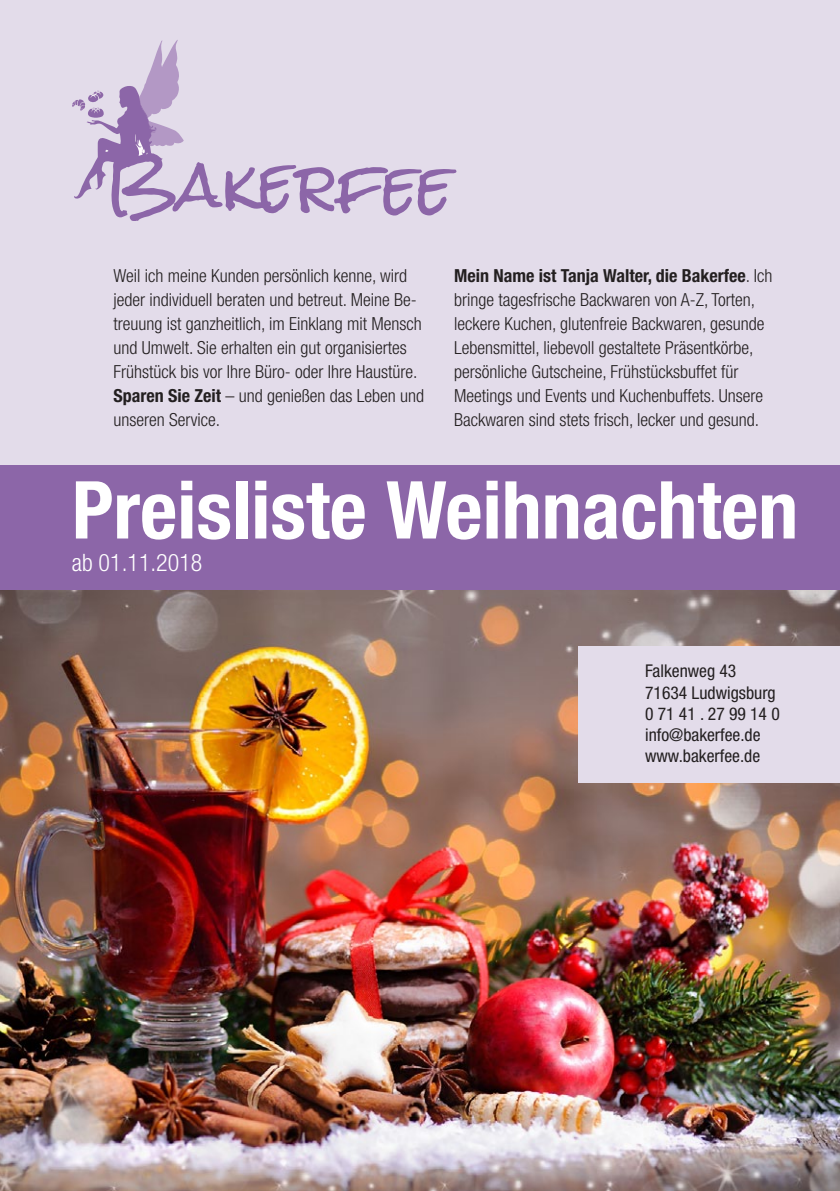
<style>
.page{position:relative;width:840px;height:1191px;background:#fff}
.page>*{position:absolute;margin:0;border:0;box-sizing:border-box;transform-origin:0 0}
.t1{font:700 condensed 80px "Helvetica Neue";color:#fff}
.t2{font:300 condensed 24px "Helvetica Neue";color:#fff}
.t3{font:300 condensed 18px/24px "Helvetica Neue";color:#231f20}
.t4{font:condensed 17.6px/21.2px "Helvetica Neue";color:#231f20}
.s1{font-weight:700}
</style>
<div class="page">
<div style="left:0;top:0;width:839px;height:480px;background:#e3dcea"></div>
<svg style="left:72px;top:40px;width:384px;height:181px"></svg>
<img style="left:0;top:590px;width:839px;height:601px">
<div style="left:0;top:465px;width:839px;height:125px;background:#8c66a8"></div>
<div style="left:578px;top:646px;width:261px;height:136px;background:#e3dcea"></div>
<p class="t3" style="left:113px;top:264px;width:310px">Weil ich meine Kunden persönlich kenne, wird jeder individuell beraten und betreut. Meine Be&shy;treuung ist ganzheitlich, im Einklang mit Mensch und Umwelt. Sie erhalten ein gut organisiertes Frühstück bis vor Ihre Büro- oder Ihre Haustüre.</p>
<p class="t3" style="left:113px;top:384px;width:312px"><span class="s1">Sparen Sie Zeit</span> – und genießen das Leben und unseren Service.</p>
<p class="t3" style="left:454px;top:263px;width:320px"><span class="s1">Mein Name ist Tanja Walter, die Bakerfee</span>. Ich bringe tagesfrische Backwaren von A-Z, Torten, leckere Kuchen, glutenfreie Backwaren, gesunde Lebensmittel, liebevoll gestaltete Präsentkörbe, persönliche Gutscheine, Frühstücksbuffet für Meetings und Events und Kuchenbuffets. Unsere Backwaren sind stets frisch, lecker und gesund.</p>
<p class="t1" style="left:72px;top:461px;width:727px">Preisliste Weihnachten</p>
<p class="t2" style="left:72px;top:549px;width:132px">ab 01.11.2018</p>
<p class="t4" style="left:644px;top:660px;width:132px">Falkenweg 43<br>71634 Ludwigsburg</p>
<p class="t4" style="left:644px;top:702px;width:136px">0 71 41 . 27 99 14 0</p>
<p class="t4" style="left:644px;top:724px;width:117px">info@bakerfee.de</p>
<p class="t4" style="left:644px;top:745px;width:116px">www.bakerfee.de</p>
</div>
